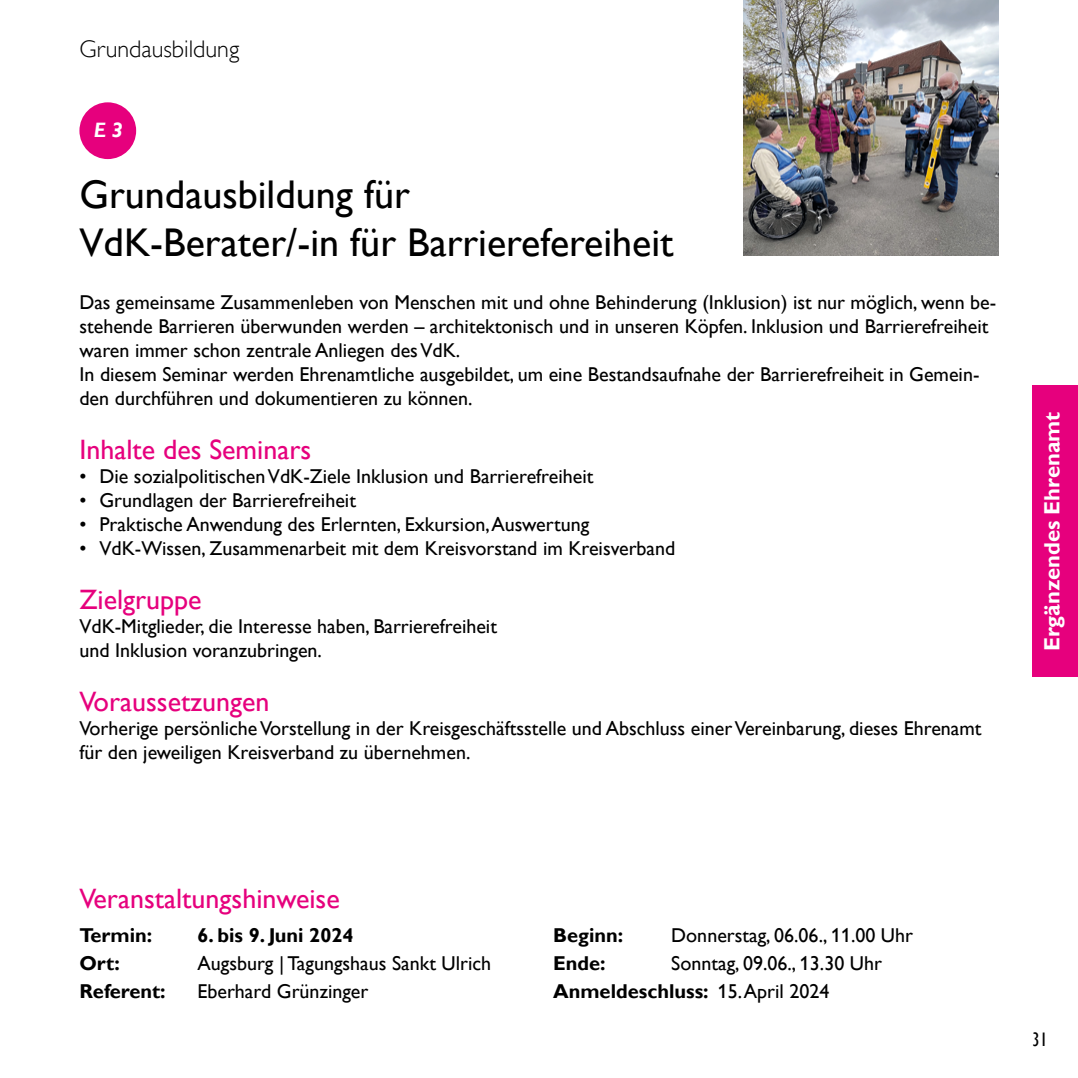
<style>
.page{position:relative;width:1078px;height:1078px;background:#fff}
.page>*{position:absolute;margin:0;border:0;box-sizing:border-box;transform-origin:0 0}
.t1{font:40px/48px "Gill Alt One";color:#000}
.t2{font:28px "Gill Alt One";color:#e6007d}
.t3{font:300 24px "Gill Alt One";color:#000}
.t4{font:700 22px "Gill Alt One";color:#fff}
.t5{font:italic 700 20.8px "Gill Alt One";color:#fff}
.t6{font:20px/24px "Gill Alt One";color:#000}
.t7{font:700 20px "Gill Alt One";color:#000}
.t8{font:condensed 20px "Gill Sans";color:#000}
.s1{font-weight:700}
</style>
<div class="page">
<img style="left:743px;top:0;width:255px;height:255px">
<div style="left:79px;top:102px;width:57px;height:57px;background:#e6007d;border-radius:50%"></div>
<div style="left:1032px;top:386px;width:45px;height:290px;background:#e6007d"></div>
<p class="t3" style="left:79px;top:35px;width:161px">Grundausbildung</p>
<p class="t5" style="left:94px;top:118px;width:30px">E 3</p>
<h1 class="t1" style="left:79px;top:170px;width:595px">Grundausbildung für<br>VdK-Berater/-in für Barrierefereiheit</h1>
<p class="t6" style="left:79px;top:290px;width:918px">Das gemeinsame Zusammenleben von Menschen mit und ohne Behinderung (Inklusion) ist nur möglich, wenn be&shy;stehende Barrieren überwunden werden – architektonisch und in unseren Köpfen. Inklusion und Barrierefreiheit waren immer schon zentrale Anliegen des VdK.<br>In diesem Seminar werden Ehrenamtliche ausgebildet, um eine Bestandsaufnahe der Barrierefreiheit in Gemein&shy;den durchführen und dokumentieren zu können.</p>
<h2 class="t2" style="left:79px;top:433px;width:233px">Inhalte des Seminars</h2>
<p class="t6" style="left:79px;top:464px;width:515px">• Die sozialpolitischen VdK-Ziele Inklusion und Barrierefreiheit</p>
<p class="t6" style="left:79px;top:488px;width:278px">• Grundlagen der Barrierefreiheit</p>
<p class="t6" style="left:79px;top:512px;width:511px">• Praktische Anwendung des Erlernten, Exkursion, Auswertung</p>
<p class="t6" style="left:79px;top:536px;width:597px">• VdK-Wissen, Zusammenarbeit mit dem Kreisvorstand im Kreisverband</p>
<h2 class="t2" style="left:79px;top:583px;width:124px">Zielgruppe</h2>
<p class="t6" style="left:79px;top:614px;width:419px">VdK-Mitglieder, die Interesse haben, Barrierefreiheit und Inklusion voranzubringen.</p>
<h2 class="t2" style="left:79px;top:685px;width:191px">Voraussetzungen</h2>
<p class="t6" style="left:79px;top:716px;width:903px">Vorherige persönliche Vorstellung in der Kreisgeschäftsstelle und Abschluss einer Vereinbarung, dieses Ehrenamt für den jeweiligen Kreisverband zu übernehmen.</p>
<p class="t4" style="left:1039px;top:651px;width:241px;rotate:-90deg">Ergänzendes Ehrenamt</p>
<h2 class="t2" style="left:79px;top:881px;width:262px">Veranstaltungshinweise</h2>
<p class="t7" style="left:79px;top:923px;width:74px">Termin:</p>
<p class="t7" style="left:197px;top:923px;width:157px">6. bis 9. Juni 2024</p>
<p class="t7" style="left:79px;top:951px;width:42px">Ort:</p>
<p class="t6" style="left:197px;top:950px;width:295px">Augsburg | Tagungshaus Sankt Ulrich</p>
<p class="t7" style="left:79px;top:979px;width:88px">Referent:</p>
<p class="t6" style="left:197px;top:978px;width:172px">Eberhard Grünzinger</p>
<p class="t7" style="left:553px;top:923px;width:71px">Beginn:</p>
<p class="t6" style="left:671px;top:922px;width:243px">Donnerstag, 06.06., 11.00 Uhr</p>
<p class="t7" style="left:553px;top:951px;width:54px">Ende:</p>
<p class="t6" style="left:553px;top:948px;width:330px;line-height:28px;text-indent:118px">Sonntag, 09.06., 13.30 Uhr<br><span class="s1">Anmeldeschluss:</span> 15. April 2024</p>
<p class="t8" style="left:1032px;top:1027px;width:16px">31</p>
</div>
